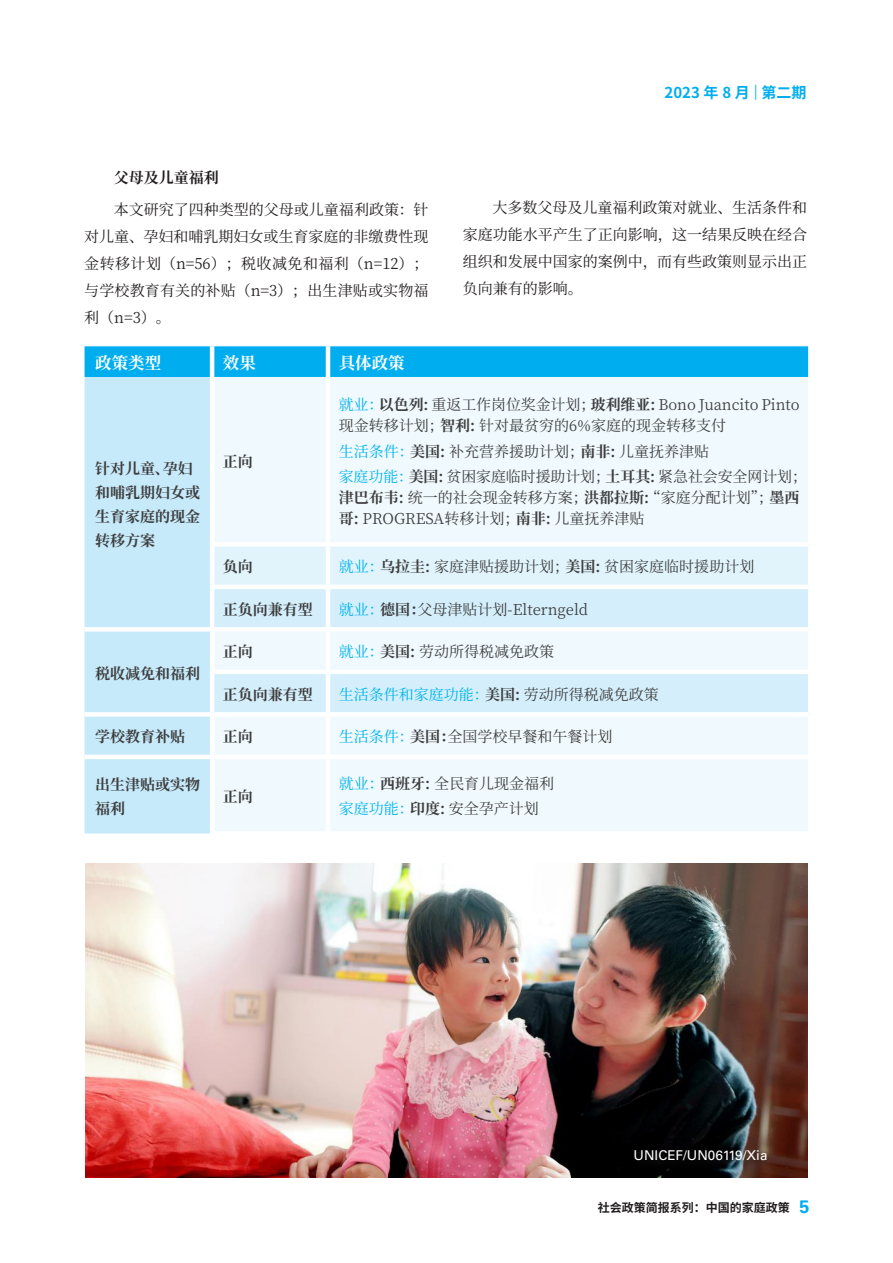
<style>
.page{position:relative;width:893px;height:1263px;background:#fff}
.page>*{position:absolute;margin:0;border:0;box-sizing:border-box;transform-origin:0 0}
.英文{font:700 16.5px "Source Han Serif CN";color:#fff}
.英文-2{font:15px/21px "Source Han Serif CN";color:#3e3e3f}
.中文{font:15px/27px "Source Han Serif CN";color:#231f20;text-align:justify}
.英文-3{font:700 15px/24px "Source Han Serif CN";color:#3e3e3f}
.英文-4{font:15px "Source Han Serif CN";color:#00b3ef}
.t1{font:700 15px "Source Han Sans CN";color:#00aeef}
.中文-2{font:700 15px "Source Han Serif CN";color:#231f20}
.t2{font:13.5px "Univers LT Pro 55 Roman";color:#fff}
.t3{font:700 12px "Source Han Sans CN";color:#231f20}
.s1{font-family:"Univers LT Pro 45";font-weight:300}
.s2{color:#00b3ef}
.s3{font-weight:700}
.s4{font-weight:700;color:#3e3e3f}
.s5{color:#3e3e3f}
.s6{font-family:"Univers LT Pro 65";font-size:18px;color:#00aeef}
</style>
<div class="page">
<div style="left:85px;top:346px;width:723px;height:31px;background:#00aeef"></div>
<div style="left:85px;top:377px;width:125px;height:456px;background:#c6eafa"></div>
<div style="left:215px;top:377px;width:593px;height:454px;background:#f0f9fd"></div>
<div style="left:214px;top:547px;width:594px;height:38px;background:#e1f4fc"></div>
<svg style="left:214px;top:589px;width:594px;height:123px;fill:#d4effb"></svg>
<hr style="left:210px;top:346px;width:4px;height:31px;background:#fff">
<hr style="left:326px;top:346px;width:4px;height:31px;background:#fff">
<hr style="left:326px;top:377px;width:4px;height:165px;background:#fff">
<hr style="left:326px;top:547px;width:4px;height:38px;background:#fff">
<hr style="left:326px;top:632px;width:4px;height:38px;background:#fff">
<hr style="left:326px;top:717px;width:4px;height:38px;background:#fff">
<hr style="left:326px;top:759px;width:4px;height:72px;background:#fff">
<hr style="left:326px;top:589px;width:4px;height:38px;background:#fff">
<hr style="left:326px;top:674px;width:4px;height:38px;background:#fff">
<div style="left:85px;top:712px;width:127px;height:5px;background:#fff"></div>
<hr style="left:85px;top:755px;width:127px;height:4px;background:#fff">
<div style="left:210px;top:542px;width:118px;height:5px;background:#fff"></div>
<div style="left:328px;top:542px;width:480px;height:5px;background:#fff"></div>
<hr style="left:210px;top:585px;width:118px;height:4px;background:#fff">
<hr style="left:328px;top:585px;width:480px;height:4px;background:#fff">
<div style="left:212px;top:627px;width:116px;height:5px;background:#fff"></div>
<div style="left:328px;top:627px;width:480px;height:5px;background:#fff"></div>
<hr style="left:210px;top:670px;width:118px;height:4px;background:#fff">
<hr style="left:328px;top:670px;width:480px;height:4px;background:#fff">
<div style="left:212px;top:712px;width:116px;height:5px;background:#fff"></div>
<div style="left:328px;top:712px;width:480px;height:5px;background:#fff"></div>
<hr style="left:212px;top:755px;width:116px;height:4px;background:#fff">
<hr style="left:328px;top:755px;width:480px;height:4px;background:#fff">
<div style="left:85px;top:627px;width:127px;height:5px;background:#fff"></div>
<img style="left:85px;top:863px;width:723px;height:315px">
<div style="left:631px;top:1145px;width:147px;height:27px;background:#231f20;opacity:.75"></div>
<p class="t1" style="left:664px;top:84px;width:144px">2023 年 8 月 <span class="s1">|</span> 第二期</p>
<p class="中文-2" style="left:114px;top:169px;width:106px">父母及儿童福利</p>
<p class="中文" style="left:84px;top:196px;width:346px;text-indent:30px">本文研究了四种类型的父母或儿童福利政策：针对儿童、孕妇和哺乳期妇女或生育家庭的非缴费性现金转移计划（n=56）；税收减免和福利（n=12）；与学校教育有关的补贴（n=3）；出生津贴或实物福利（n=3）。</p>
<p class="中文" style="left:463px;top:194px;width:346px;text-indent:30px">大多数父母及儿童福利政策对就业、生活条件和家庭功能水平产生了正向影响，这一结果反映在经合组织和发展中国家的案例中，而有些政策则显示出正负向兼有的影响。</p>
<p class="英文" style="left:95px;top:353px;width:67px">政策类型</p>
<p class="英文" style="left:223px;top:353px;width:34px">效果</p>
<p class="英文" style="left:339px;top:353px;width:67px">具体政策</p>
<p class="英文-3" style="left:95px;top:456px;width:106px">针对儿童、孕妇和哺乳期妇女或生育家庭的现金转移方案</p>
<p class="英文-3" style="left:223px;top:450px;width:31px">正向</p>
<p class="英文-2" style="left:339px;top:395px;width:462px"><span class="s2">就业：</span><span class="s3">以色列:</span> 重返工作岗位奖金计划；<span class="s3">玻利维亚:</span> Bono Juancito Pinto现金转移计划；<span class="s3">智利:</span> 针对最贫穷的6%家庭的现金转移支付</p>
<p class="英文-2" style="left:339px;top:441px;width:372px"><span class="s2">生活条件：</span><span class="s3">美国:</span> 补充营养援助计划；<span class="s3">南非:</span> 儿童抚养津贴</p>
<p class="英文-2" style="left:339px;top:466px;width:470px"><span class="s2">家庭功能：</span><span class="s3">美国:</span> 贫困家庭临时援助计划；<span class="s3">土耳其:</span> 紧急社会安全网计划；<span class="s3">津巴布韦:</span> 统一的社会现金转移方案；<span class="s3">洪都拉斯:</span>“家庭分配计划”；<span class="s3">墨西哥:</span> PROGRESA转移计划；<span class="s3">南非:</span> 儿童抚养津贴</p>
<p class="英文-3" style="left:95px;top:661px;width:107px">税收减免和福利</p>
<p class="英文-3" style="left:223px;top:555px;width:31px">负向</p>
<p class="英文-2" style="left:339px;top:556px;width:417px"><span class="s2">就业：</span><span class="s3">乌拉圭:</span> 家庭津贴援助计划；<span class="s3">美国:</span> 贫困家庭临时援助计划</p>
<p class="英文-3" style="left:223px;top:597px;width:91px">正负向兼有型</p>
<p class="英文-2" style="left:339px;top:599px;width:251px"><span class="s2">就业：</span><span class="s3">德国：</span>父母津贴计划-Elterngeld</p>
<p class="英文-3" style="left:223px;top:640px;width:31px">正向</p>
<p class="英文-2" style="left:339px;top:641px;width:217px"><span class="s2">就业：</span><span class="s3">美国:</span> 劳动所得税减免政策</p>
<p class="英文-3" style="left:223px;top:682px;width:91px">正负向兼有型</p>
<p class="英文-4" style="left:339px;top:686px;width:322px">生活条件和家庭功能：<span class="s4">美国:</span> <span class="s5">劳动所得税减免政策</span></p>
<p class="英文-3" style="left:95px;top:725px;width:91px">学校教育补贴</p>
<p class="英文-3" style="left:223px;top:725px;width:31px">正向</p>
<p class="英文-2" style="left:339px;top:727px;width:275px"><span class="s2">生活条件：</span><span class="s3">美国：</span>全国学校早餐和午餐计划</p>
<p class="英文-3" style="left:95px;top:773px;width:106px">出生津贴或实物福利</p>
<p class="英文-3" style="left:223px;top:785px;width:31px">正向</p>
<p class="英文-2" style="left:339px;top:773px;width:217px"><span class="s2">就业：</span><span class="s3">西班牙:</span> 全民育儿现金福利</p>
<p class="英文-2" style="left:339px;top:799px;width:202px"><span class="s2">家庭功能：</span><span class="s3">印度:</span> 安全孕产计划</p>
<p class="t2" style="left:634px;top:1146px;width:135px">UNICEF/UN06119/Xia</p>
<p class="t3" style="left:598px;top:1200px;width:213px">社会政策简报系列：中国的家庭政策 <span class="s6">5</span></p>
</div>
